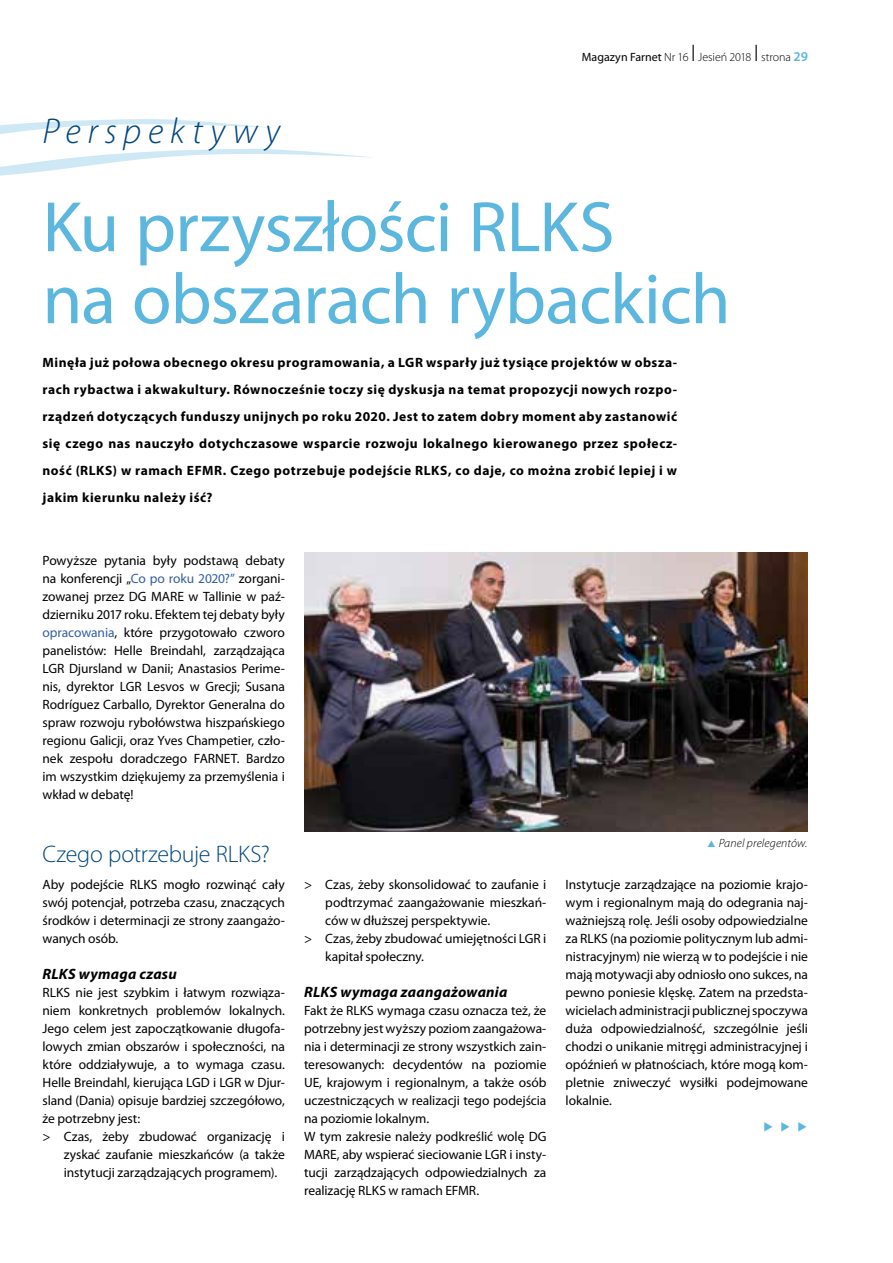
<style>
.page{position:relative;width:893px;height:1263px;background:#fff}
.page>*{position:absolute;margin:0;border:0;box-sizing:border-box;transform-origin:0 0}
.t1{font:72px/72px "Myriad Pro";letter-spacing:-.01em;color:#5cb7de}
.t2{font:italic 300 36px "Myriad Pro";letter-spacing:.19em;color:#00467f}
.t3{font:300 24px "Myriad Pro";letter-spacing:-.01em;color:#00467f}
.t4{font:italic 700 15px "Myriad Pro";letter-spacing:.015em;color:#000}
.t5{font:15px "Apple Symbols";color:#5cb7de}
.t6{font:13.5px/18px "Myriad Pro";letter-spacing:-.005em;color:#000;text-align:justify}
.t7{font:700 13.5px/27px "Myriad Pro";letter-spacing:.04em;color:#000;text-align:justify}
.t8{font:300 12px "Myriad Pro";letter-spacing:-.005em;color:#000}
.t9{font:italic 300 12px "Myriad Pro";letter-spacing:.015em;color:#000}
.s1{font-weight:400}
.s2{font-size:24px}
.s3{font-weight:600;font-size:13.5px;color:#5cb7de}
.s4{color:#345f9f}
.s5{color:#5cb7de}
</style>
<div class="page">
<svg style="left:0;top:119px;width:372px;height:57px"></svg>
<img style="left:304px;top:553px;width:504px;height:278px">
<h2 class="t2" style="left:43px;top:112px;width:239px">Perspektywy</h2>
<p class="t8" style="left:582px;top:50px;width:228px"><span class="s1">Magazyn Farnet</span> Nr 16 <span class="s2">I</span> Jesień 2018 <span class="s2">I</span> strona <span class="s3">29</span></p>
<h1 class="t1" style="left:43px;top:190px;width:690px">Ku przyszłości RLKS<br>na obszarach rybackich</h1>
<p class="t7" style="left:43px;top:348px;width:636px">Minęła już połowa obecnego okresu programowania, a LGR wsparły już tysiące projektów w obsza&shy;rach rybactwa i akwakultury. Równocześnie toczy się dyskusja na temat propozycji nowych rozpo&shy;rządzeń dotyczących funduszy unijnych po roku 2020. Jest to zatem dobry moment aby zastanowić się czego nas nauczyło dotychczasowe wsparcie rozwoju lokalnego kierowanego przez społecz&shy;ność (RLKS) w ramach EFMR. Czego potrzebuje podejście RLKS, co daje, co można zrobić lepiej i w jakim kierunku należy iść?</p>
<p class="t6" style="left:43px;top:551px;width:244px">Powyższe pytania były podstawą debaty na konferencji „<span class="s4">Co po roku 2020?”</span> zorgani&shy;zowanej przez DG MARE w Tallinie w paź&shy;dzierniku 2017 roku. Efektem tej debaty były <span class="s4">opracowania</span>, które przygotowało czworo panelistów: Helle Breindahl, zarządzająca LGR Djursland w Danii; Anastasios Perime&shy;nis, dyrektor LGR Lesvos w Grecji; Susana Rodríguez Carballo, Dyrektor Generalna do spraw rozwoju rybołówstwa hiszpańskiego regionu Galicji, oraz Yves Champetier, czło&shy;nek zespołu doradczego FARNET. Bardzo im wszystkim dziękujemy za przemyślenia i wkład w debatę!</p>
<h3 class="t3" style="left:43px;top:840px;width:229px">Czego potrzebuje RLKS?</h3>
<p class="t6" style="left:43px;top:875px;width:244px">Aby podejście RLKS mogło rozwinąć cały swój potencjał, potrzeba czasu, znaczących środków i determinacji ze strony zaangażo&shy;wanych osób.</p>
<p class="t4" style="left:43px;top:964px;width:136px">RLKS wymaga czasu</p>
<p class="t6" style="left:43px;top:983px;width:244px">RLKS nie jest szybkim i łatwym rozwiąza-</p>
<p class="t6" style="left:43px;top:1001px;width:244px">niem konkretnych problemów lokalnych.</p>
<p class="t6" style="left:43px;top:1019px;width:244px">Jego celem jest zapoczątkowanie długofa-</p>
<p class="t6" style="left:43px;top:1037px;width:244px">lowych zmian obszarów i społeczności, na</p>
<p class="t6" style="left:43px;top:1055px;width:244px">które oddziaływuje, a to wymaga czasu.</p>
<p class="t6" style="left:43px;top:1073px;width:244px">Helle Breindahl, kierująca LGD i LGR w Djur-</p>
<p class="t6" style="left:43px;top:1091px;width:244px">sland (Dania) opisuje bardziej szczegółowo,</p>
<p class="t6" style="left:43px;top:1109px;width:99px">że potrzebny jest:</p>
<p class="t6" style="left:43px;top:1127px;width:244px">&gt; Czas, żeby zbudować organizację i</p>
<p class="t6" style="left:64px;top:1145px;width:223px">zyskać zaufanie mieszkańców (a także</p>
<p class="t6" style="left:64px;top:1163px;width:215px">instytucji zarządzających programem).</p>
<p class="t6" style="left:304px;top:875px;width:244px">&gt; Czas, żeby skonsolidować to zaufanie i</p>
<p class="t6" style="left:325px;top:893px;width:223px">podtrzymać zaangażowanie mieszkań-</p>
<p class="t6" style="left:325px;top:911px;width:166px">ców w dłuższej perspektywie.</p>
<p class="t6" style="left:304px;top:929px;width:244px">&gt; Czas, żeby zbudować umiejętności LGR i</p>
<p class="t6" style="left:325px;top:947px;width:100px">kapitał społeczny.</p>
<p class="t4" style="left:304px;top:982px;width:205px">RLKS wymaga zaangażowania</p>
<p class="t6" style="left:304px;top:1001px;width:244px;text-align:left">Fakt że RLKS wymaga czasu oznacza też, że potrzebny jest wyższy poziom zaangażowa&shy;nia i determinacji ze strony wszystkich zain&shy;teresowanych: decydentów na poziomie UE, krajowym i regionalnym, a także osób uczestniczących w realizacji tego podejścia na poziomie lokalnym.<br>W tym zakresie należy podkreślić wolę DG MARE, aby wspierać sieciowanie LGR i insty&shy;tucji zarządzających odpowiedzialnych za realizację RLKS w ramach EFMR.</p>
<p class="t9" style="left:706px;top:836px;width:102px"><span class="s5">▲</span> Panel prelegentów.</p>
<p class="t6" style="left:566px;top:875px;width:244px">Instytucje zarządzające na poziomie krajo&shy;wym i regionalnym mają do odegrania naj&shy;ważniejszą rolę. Jeśli osoby odpowiedzialne za RLKS (na poziomie politycznym lub admi&shy;nistracyjnym) nie wierzą w to podejście i nie mają motywacji aby odniosło ono sukces, na pewno poniesie klęskę. Zatem na przedsta&shy;wicielach administracji publicznej spoczywa duża odpowiedzialność, szczególnie jeśli chodzi o unikanie mitręgi administracyjnej i opóźnień w płatnościach, które mogą kom&shy;pletnie zniweczyć wysiłki podejmowane lokalnie.</p>
<p class="t5" style="left:763px;top:1117px;width:47px">▶ ▶ ▶</p>
</div>
